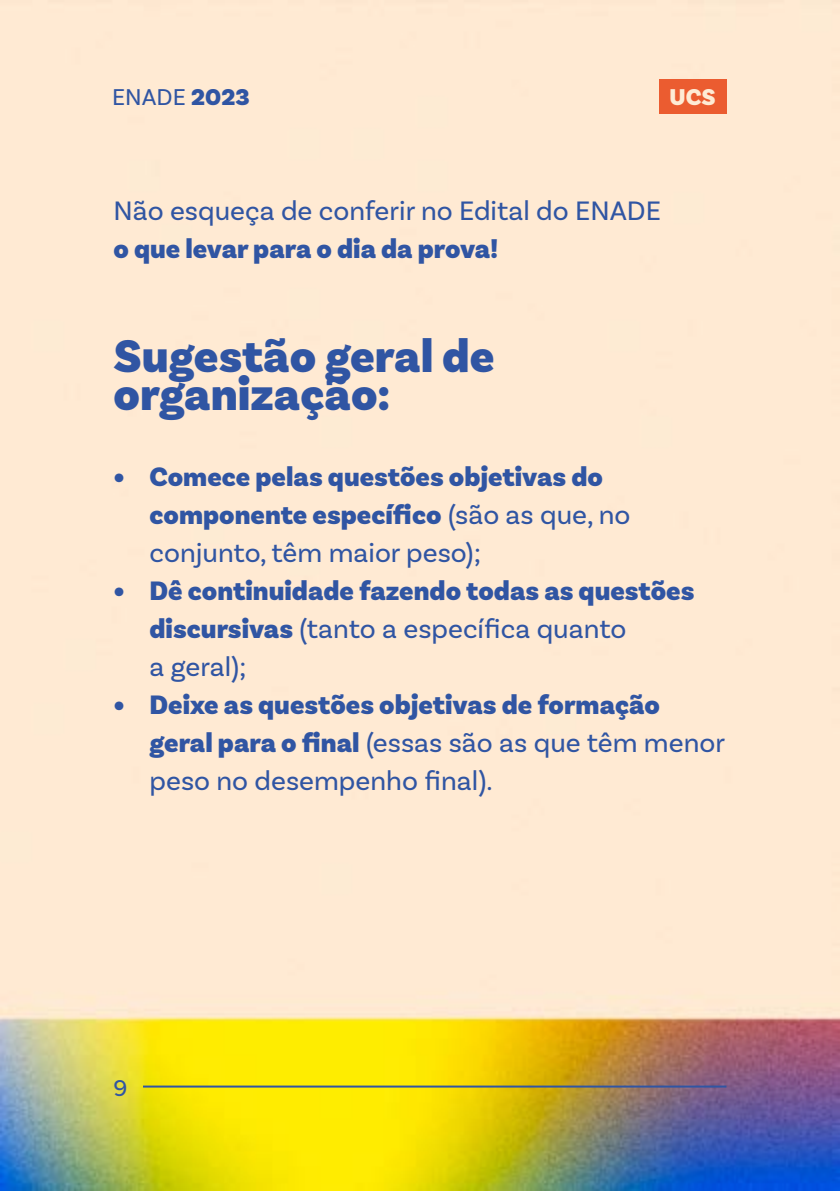
<style>
.page{position:relative;width:840px;height:1191px;background:#fff}
.page>*{position:absolute;margin:0;border:0;box-sizing:border-box;transform-origin:0 0}
.t1{font:900 48px/38px "Basic Sans";color:#3055a3}
.t2{font:900 28px/38px "Basic Sans";color:#3055a3}
.t3{font:28px "Basic Sans";color:#3055a3}
.t4{font:24px "Basic Sans";color:#3055a3}
.t5{font:900 24px "Basic Sans";color:#feebd5}
.s1{font-weight:900}
.s2{font-weight:400}
</style>
<div class="page">
<img style="left:0;top:0;width:839px;height:1191px">
<hr style="left:143px;top:1085px;width:583px;height:2px;background:#3055a3">
<div style="left:658px;top:79px;width:68px;height:34px;background:#eb5c30"></div>
<p class="t4" style="left:112px;top:83px;width:139px">ENADE <span class="s1">2023</span></p>
<p class="t5" style="left:669px;top:83px;width:48px">UCS</p>
<p class="t3" style="left:113px;top:194px;width:548px">Não esqueça de conferir no Edital do ENADE</p>
<p class="t2" style="left:113px;top:230px;width:386px">o que levar para o dia da prova!</p>
<h1 class="t1" style="left:113px;top:338px;width:382px">Sugestão geral de organização:</h1>
<p class="t2" style="left:149px;top:458px;width:482px;text-indent:-36px">• Comece pelas questões objetivas do componente específico <span class="s2">(são as que, no conjunto, têm maior peso);</span></p>
<p class="t2" style="left:149px;top:572px;width:546px;text-indent:-36px">• Dê continuidade fazendo todas as questões discursivas <span class="s2">(tanto a específica quanto<br>a geral);</span></p>
<p class="t2" style="left:149px;top:686px;width:576px;text-indent:-36px">• Deixe as questões objetivas de formação geral para o final <span class="s2">(essas são as que têm menor peso no desempenho final).</span></p>
<p class="t4" style="left:113px;top:1073px;width:15px">9</p>
</div>
